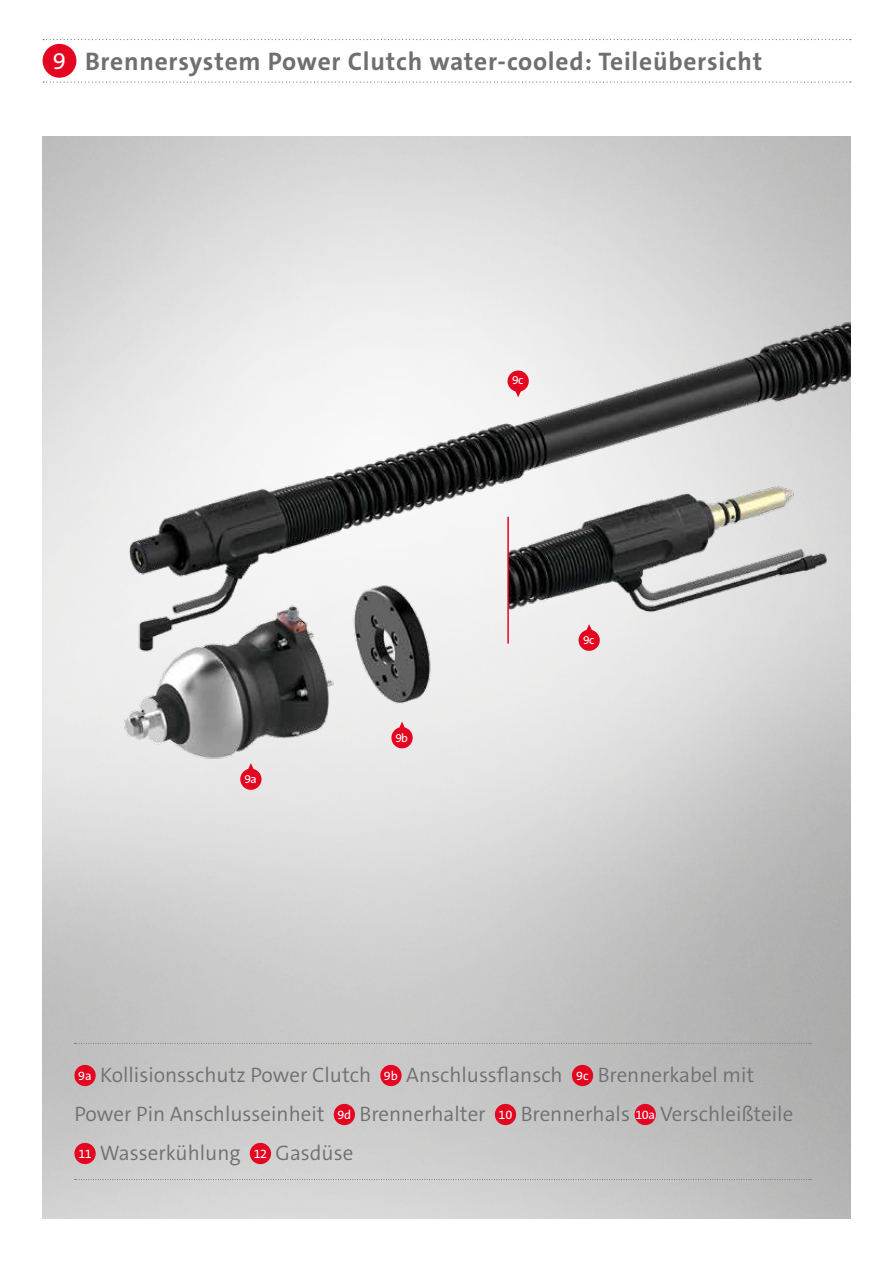
<style>
.page{position:relative;width:893px;height:1263px;background:#fff}
.page>*{position:absolute;margin:0;border:0;box-sizing:border-box;transform-origin:0 0}
.t1{font:700 25.5px "The Sans C5";letter-spacing:.03em;color:#706f6f}
.t2{font:300 21px/39px "The Sans C5";color:#706f6f}
.t3{font:12px "The Sans C5";letter-spacing:-.06em;color:#fff}
.s1{font-weight:400;font-size:24px;color:#fff}
.s2{font-weight:400;font-size:12.6px;color:#fff}
</style>
<div class="page">
<img style="left:43px;top:137px;width:807px;height:1081px">
<svg style="left:43px;top:39px;width:808px;height:1px"></svg>
<svg style="left:43px;top:82px;width:808px;height:1px"></svg>
<div style="left:43px;top:44px;width:33px;height:34px;background:#e40521;border-radius:50%"></div>
<img style="left:104px;top:254px;width:746px;height:565px">
<img style="left:509px;top:433px;width:342px;height:253px">
<div style="left:74px;top:1065px;width:22px;height:21px;background:#e40521;border-radius:50%"></div>
<div style="left:380px;top:1065px;width:22px;height:21px;background:#e40521;border-radius:50%"></div>
<div style="left:572px;top:1065px;width:21px;height:21px;background:#e40521;border-radius:50%"></div>
<div style="left:334px;top:1104px;width:21px;height:21px;background:#e40521;border-radius:50%"></div>
<div style="left:495px;top:1104px;width:21px;height:21px;background:#e40521;border-radius:50%"></div>
<div style="left:635px;top:1104px;width:21px;height:21px;background:#e40521;border-radius:50%"></div>
<div style="left:74px;top:1143px;width:22px;height:21px;background:#e40521;border-radius:50%"></div>
<div style="left:250px;top:1143px;width:21px;height:21px;background:#e40521;border-radius:50%"></div>
<svg style="left:74px;top:1043px;width:737px;height:1px"></svg>
<svg style="left:74px;top:1179px;width:737px;height:1px"></svg>
<svg style="left:507px;top:371px;width:22px;height:26px"></svg>
<svg style="left:240px;top:763px;width:21px;height:27px"></svg>
<svg style="left:391px;top:722px;width:22px;height:26px"></svg>
<hr style="left:507px;top:517px;width:2px;height:127px;background:#e40521">
<svg style="left:578px;top:624px;width:22px;height:27px"></svg>
<p class="t1" style="left:53px;top:45px;width:711px"><span class="s1">9</span> Brennersystem Power Clutch water-cooled: Teileübersicht</p>
<p class="t3" style="left:244px;top:771px;width:14px">9a</p>
<p class="t3" style="left:395px;top:730px;width:14px">9b</p>
<p class="t3" style="left:512px;top:373px;width:13px">9c</p>
<p class="t3" style="left:583px;top:632px;width:13px">9c</p>
<p class="t2" style="left:74px;top:1056px;width:720px"><span class="s2">9a</span> Kollisionsschutz Power Clutch <span class="s2">9b</span> Anschlussflansch <span class="s2">9c</span> Brennerkabel mit<br>Power Pin Anschlusseinheit <span class="s2">9d</span> Brennerhalter <span class="s2">10</span> Brennerhals <span class="s2">10a</span> Verschleißteile<br><span class="s2">11</span> Wasserkühlung <span class="s2">12</span> Gasdüse</p>
</div>
